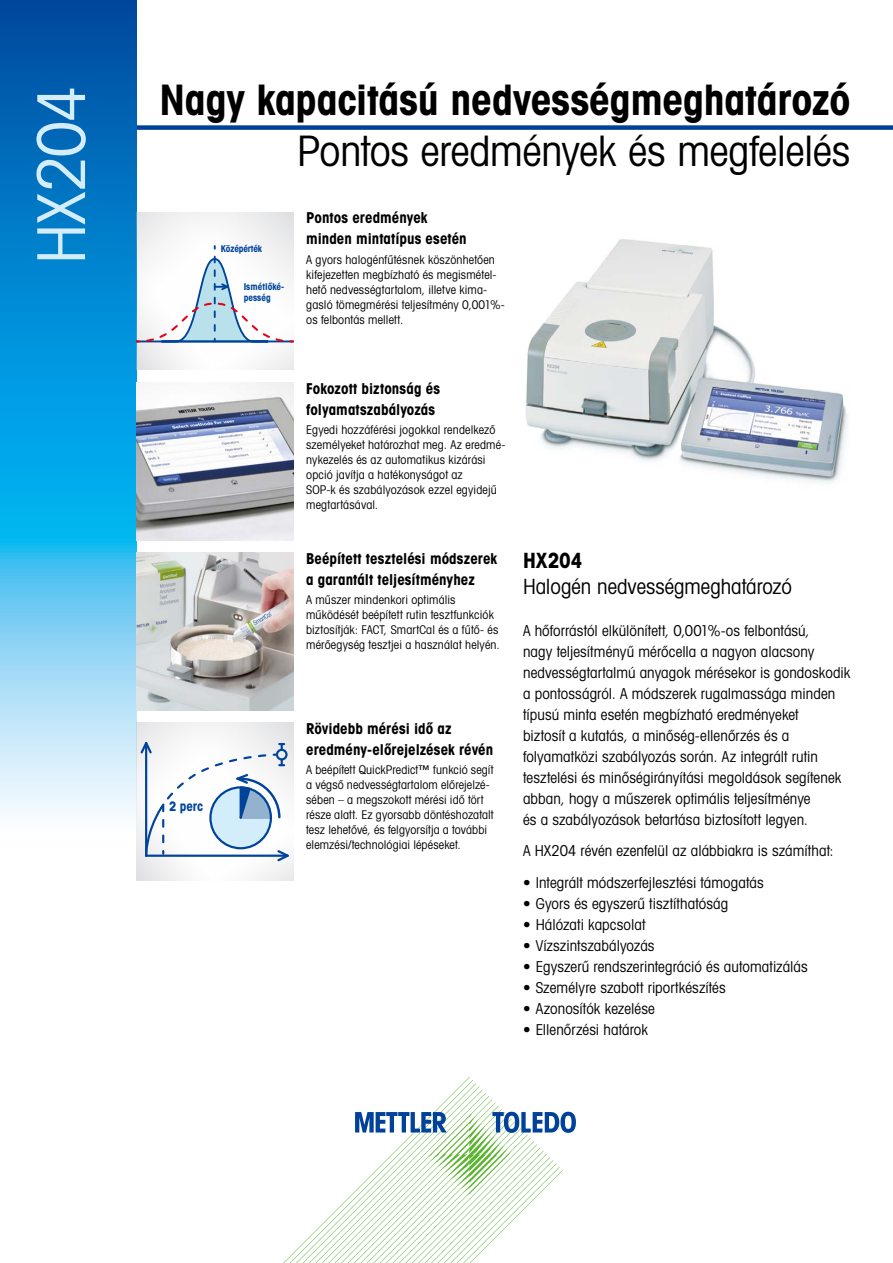
<style>
.page{position:relative;width:893px;height:1263px;background:#fff}
.page>*{position:absolute;margin:0;border:0;box-sizing:border-box;transform-origin:0 0}
.t1{font:66px "Avant Gardefor MT Bk";letter-spacing:-.015em;color:#d3edfb}
.t2{font:42px "Avant Gardefor MT Bd";letter-spacing:-.005em;color:#000}
.t3{font:42px "Avant Gardefor MT Bk";letter-spacing:-.005em;color:#000}
.t4{font:21px "Avant Gardefor MT Bk";color:#000}
.t5{font:21px "Avant Gardefor MT Bd";color:#000}
.t6{font:15px/21px "Avant Gardefor MT Bk";letter-spacing:.005em;color:#000}
.t7{font:15px/21px "Avant Gardefor MT Bd";color:#000}
.t8{font:13.2px "Avant Gardefor MT Bd";color:#00439a}
.t9{font:12px/15px "Avant Gardefor MT Bk";letter-spacing:.015em;color:#000}
.t10{font:9.45px/11.2px "Avant Gardefor MT Bd";color:#00439a}
</style>
<div class="page">
<div style="left:111px;top:125px;width:782px;height:5px;background:#004199"></div>
<svg style="left:283px;top:1077px;width:293px;height:186px"></svg>
<svg style="left:0;top:0;width:136px;height:817px;background:#35a0db"></svg>
<img style="left:136px;top:383px;width:157px;height:157px">
<img style="left:136px;top:213px;width:157px;height:157px">
<img style="left:136px;top:723px;width:157px;height:157px">
<svg style="left:139px;top:741px;width:151px;height:121px"></svg>
<img style="left:525px;top:239px;width:323px;height:245px">
<img style="left:136px;top:553px;width:157px;height:157px">
<svg style="left:136px;top:246px;width:157px;height:97px"></svg>
<h1 class="t1" style="left:21px;top:264px;width:180px;rotate:-90deg">HX204</h1>
<h2 class="t2" style="left:159px;top:73px;width:693px">Nagy kapacitású nedvességmeghatározó</h2>
<h2 class="t3" style="left:297px;top:125px;width:555px">Pontos eredmények és megfelelés</h2>
<p class="t10" style="left:221px;top:243px;width:43px">Középérték</p>
<p class="t10" style="left:244px;top:281px;width:42px">Ismétlőké&shy;pesség</p>
<p class="t7" style="left:306px;top:207px;width:162px">Pontos eredmények minden mintatípus esetén</p>
<p class="t9" style="left:306px;top:252px;width:200px">A gyors halogénfűtésnek köszönhetően kifejezetten megbízható és megismétel&shy;hető nedvességtartalom, illetve kima&shy;gasló tömegmérési teljesítmény 0,001%- os felbontás mellett.</p>
<p class="t8" style="left:169px;top:798px;width:36px">2 perc</p>
<p class="t7" style="left:306px;top:377px;width:135px">Fokozott biztonság és folyamatszabályozás</p>
<p class="t9" style="left:306px;top:422px;width:201px">Egyedi hozzáférési jogokkal rendelkező személyeket határozhat meg. Az eredmé&shy;nykezelés és az automatikus kizárási opció javítja a hatékonyságot az<br>SOP-k és szabályozások ezzel egyidejű megtartásával.</p>
<p class="t7" style="left:306px;top:547px;width:193px">Beépített tesztelési módszerek a garantált teljesítményhez</p>
<p class="t9" style="left:306px;top:592px;width:195px">A műszer mindenkori optimális működését beépített rutin tesztfunkciók biztosítják: FACT, SmartCal és a fűtő- és mérőegység tesztjei a használat helyén.</p>
<p class="t7" style="left:306px;top:717px;width:189px">Rövidebb mérési idő az eredmény-előrejelzések révén</p>
<p class="t9" style="left:306px;top:762px;width:189px">A beépített QuickPredict™ funkció segít a végső nedvességtartalom előrejelzé&shy;sében – a megszokott mérési idő tört része alatt. Ez gyorsabb döntéshozatalt tesz lehetővé, és felgyorsítja a további elemzési/technológiai lépéseket.</p>
<h3 class="t5" style="left:523px;top:547px;width:61px">HX204</h3>
<h3 class="t4" style="left:523px;top:573px;width:270px">Halogén nedvességmeghatározó</h3>
<p class="t6" style="left:523px;top:619px;width:329px">A hőforrástól elkülönített, 0,001%-os felbontású,<br>nagy teljesítményű mérőcella a nagyon alacsony nedvességtartalmú anyagok mérésekor is gondoskodik a pontosságról. A módszerek rugalmassága minden típusú minta esetén megbízható eredményeket<br>biztosít a kutatás, a minőség-ellenőrzés és a folyamatközi szabályozás során. Az integrált rutin tesztelési és minőségirányítási megoldások segítenek abban, hogy a műszerek optimális teljesítménye<br>és a szabályozások betartása biztosított legyen.</p>
<p class="t6" style="left:523px;top:840px;width:312px">A HX204 révén ezenfelül az alábbiakra is számíthat:</p>
<p class="t6" style="left:523px;top:871px;width:242px">• Integrált módszerfejlesztési támogatás</p>
<p class="t6" style="left:523px;top:892px;width:207px">• Gyors és egyszerű tisztíthatóság</p>
<p class="t6" style="left:523px;top:913px;width:124px">• Hálózati kapcsolat</p>
<p class="t6" style="left:523px;top:934px;width:133px">• Vízszintszabályozás</p>
<p class="t6" style="left:523px;top:955px;width:286px">• Egyszerű rendszerintegráció és automatizálás</p>
<p class="t6" style="left:523px;top:976px;width:204px">• Személyre szabott riportkészítés</p>
<p class="t6" style="left:523px;top:997px;width:133px">• Azonosítók kezelése</p>
<p class="t6" style="left:523px;top:1018px;width:127px">• Ellenőrzési határok</p>
</div>
